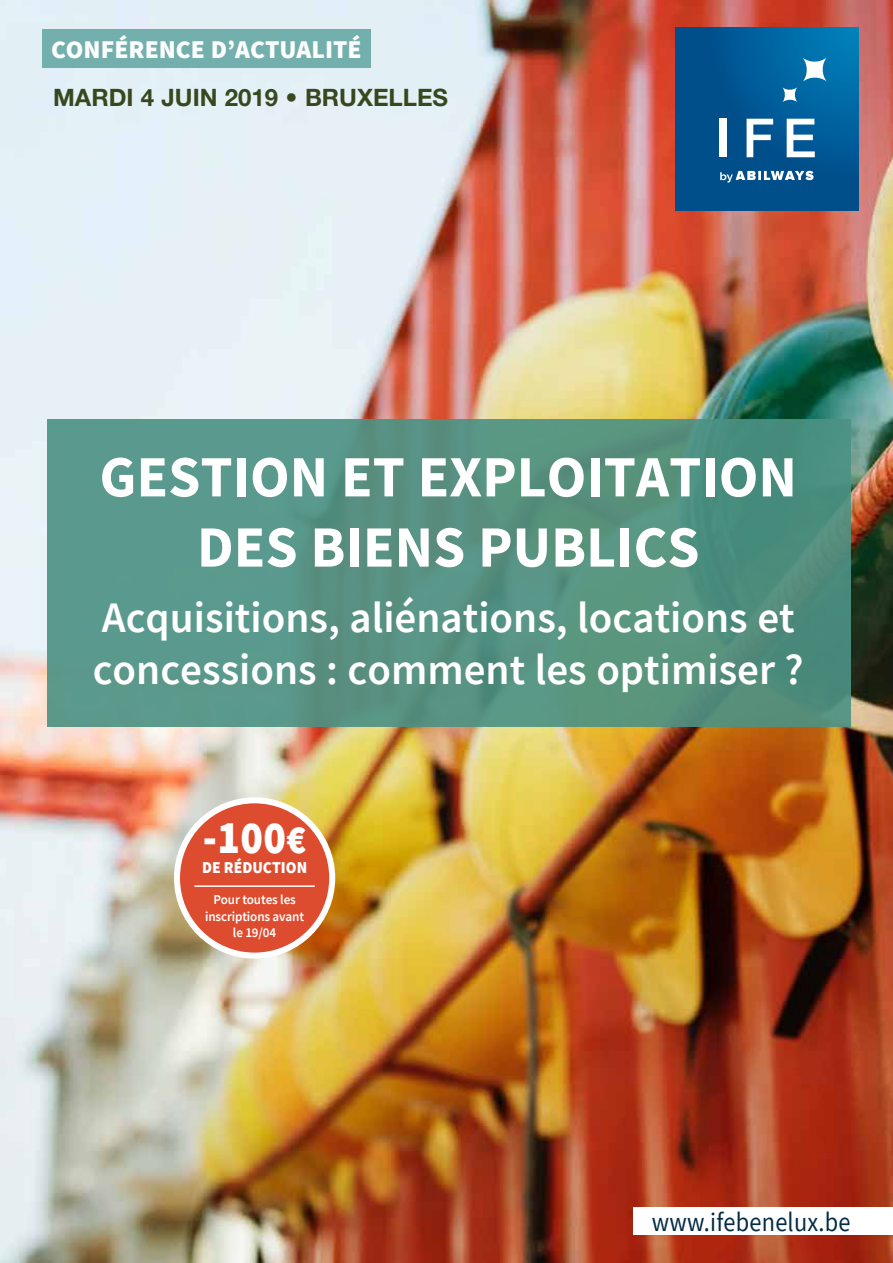
<style>
.page{position:relative;width:893px;height:1263px;background:#fff}
.page>*{position:absolute;margin:0;border:0;box-sizing:border-box;transform-origin:0 0}
.t1{font:700 58.5px/70.2px "Source Sans Pro";color:#fff;text-align:center}
.t2{font:900 46.5px "Source Sans Pro";color:#fff;scale:.9 1}
.t3{font:600 43.5px/52.2px "Source Sans Pro";color:#fff}
.t4{font:27px "Source Sans Pro";letter-spacing:.01em;color:#022c43;scale:.9 1}
.t5{font:900 25.5px "Source Sans Pro";color:#fff}
.t6{font:700 24px "Helvetica Neue LT Std";color:#39471e}
.t7{font:900 16.65px "Source Sans Pro";color:#fff;scale:.94 1}
.t8{font:600 13.5px/16.5px "Source Sans Pro";letter-spacing:-.01em;color:#fff;text-align:center}
.s1{font-size:40.5px}
</style>
<div class="page">
<img style="left:0;top:0;width:893px;height:1263px">
<svg style="left:676px;top:27px;width:183px;height:183px;background:#005995"></svg>
<svg style="left:782px;top:87px;width:15px;height:15px"></svg>
<svg style="left:803px;top:58px;width:24px;height:24px"></svg>
<svg style="left:720px;top:171px;width:94px;height:12px"></svg>
<svg style="left:747px;top:119px;width:26px;height:38px"></svg>
<svg style="left:787px;top:119px;width:28px;height:38px"></svg>
<div style="left:719px;top:119px;width:8px;height:38px;background:#fff"></div>
<div style="left:47px;top:419px;width:803px;height:307px;background:linear-gradient(to right,#5d9b8f,#4f8c79)"></div>
<div style="left:43px;top:30px;width:328px;height:38px;background:#73afac"></div>
<div style="left:177px;top:800px;width:155px;height:155px;background:#dd4c2f;border-radius:50%"></div>
<div style="left:174px;top:797px;width:161px;height:161px;border:6px solid #fff;border-radius:50%"></div>
<hr style="left:194px;top:885px;width:121px;height:2px;background:#fff">
<div style="left:633px;top:1206px;width:260px;height:28px;background:#fff"></div>
<p class="t5" style="left:51px;top:32px;width:312px">CONFÉRENCE D’ACTUALITÉ</p>
<p class="t6" style="left:53px;top:83px;width:397px">MARDI 4 JUIN 2019 • BRUXELLES</p>
<h1 class="t1" style="left:99px;top:441px;width:699px">GESTION ET EXPLOITATION<br>DES BIENS PUBLICS</h1>
<p class="t3" style="left:93px;top:591px;width:712px">Acquisitions, aliénations, locations et concessions : comment les optimiser ?</p>
<p class="t2" style="left:203px;top:806px;width:116px">-100<span class="s1">€</span></p>
<p class="t7" style="left:202px;top:856px;width:113px">DE RÉDUCTION</p>
<p class="t8" style="left:205px;top:891px;width:100px">Pour toutes les inscriptions avant le 19/04</p>
<p class="t4" style="left:652px;top:1204px;width:222px">www.ifebenelux.be</p>
</div>
